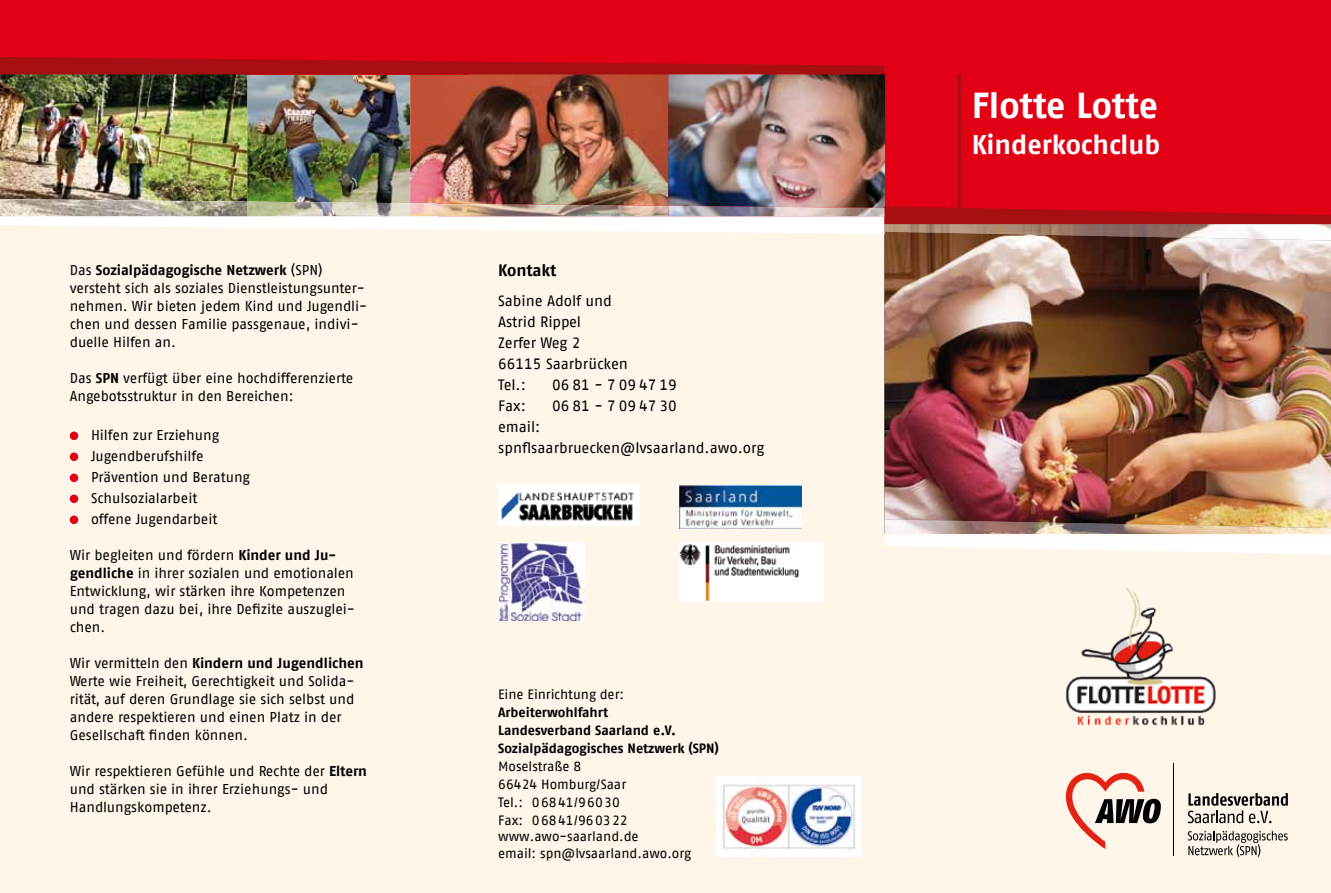
<style>
.page{position:relative;width:1331px;height:893px;background:#fff}
.page>*{position:absolute;margin:0;border:0;box-sizing:border-box;transform-origin:0 0}
.t1{font:700 36px "AWO Fago Office";letter-spacing:-.005em;color:#fff}
.t2{font:700 27px "AWO Fago Office";letter-spacing:-.005em;color:#fff}
.t3{font:700 16.5px "AWO Fago Office";letter-spacing:-.01em;color:#000}
.t4{font:15px/21px "AWO Fago Office";color:#000}
.t5{font:14.25px/18px "AWO Fago Office";color:#000}
.t6{font:13.5px/18px "AWO Fago Office";color:#000}
.t7{font:700 13.5px/18px "AWO Fago Office";color:#000}
.s1{font-weight:700}
</style>
<div class="page">
<div style="left:0;top:208px;width:897px;height:685px;background:#fff5e9"></div>
<img style="left:884px;top:240px;width:447px;height:279px">
<div style="left:884px;top:534px;width:447px;height:359px;background:#fff5e9"></div>
<svg style="left:1188px;top:793px;width:100px;height:30px"></svg>
<svg style="left:1066px;top:772px;width:95px;height:77px"></svg>
<svg style="left:1188px;top:831px;width:100px;height:26px"></svg>
<hr style="left:1174px;top:763px;width:1px;height:92px;background:#000203">
<div style="left:438px;top:0;width:893px;height:223px;background:#e20015"></div>
<hr style="left:959px;top:74px;width:2px;height:149px;background:#a70e12">
<img style="left:247px;top:74px;width:163px;height:132px">
<img style="left:410px;top:74px;width:258px;height:129px">
<div style="left:0;top:0;width:469px;height:74px;background:#e20015"></div>
<img style="left:0;top:74px;width:247px;height:125px">
<svg style="left:0;top:57px;width:884px;height:17px"></svg>
<img style="left:668px;top:74px;width:217px;height:132px">
<div style="left:70px;top:432px;width:8px;height:8px;background:#e20015;border-radius:50%"></div>
<div style="left:70px;top:453px;width:8px;height:8px;background:#e20015;border-radius:50%"></div>
<div style="left:70px;top:474px;width:8px;height:8px;background:#e20015;border-radius:50%"></div>
<div style="left:70px;top:495px;width:8px;height:8px;background:#e20015;border-radius:50%"></div>
<div style="left:70px;top:516px;width:8px;height:8px;background:#e20015;border-radius:50%"></div>
<img style="left:884px;top:234px;width:419px;height:6px">
<img style="left:884px;top:519px;width:447px;height:15px">
<hr style="left:884px;top:534px;width:447px;height:3px;background:#fffaf4">
<svg style="left:884px;top:537px;width:447px;height:18px"></svg>
<img style="left:410px;top:203px;width:258px;height:3px">
<img style="left:0;top:199px;width:247px;height:7px">
<svg style="left:0;top:206px;width:1331px;height:28px"></svg>
<img style="left:716px;top:777px;width:145px;height:80px">
<img style="left:1066px;top:587px;width:150px;height:139px">
<img style="left:679px;top:543px;width:145px;height:58px">
<img style="left:498px;top:543px;width:86px;height:77px">
<img style="left:498px;top:485px;width:141px;height:41px">
<img style="left:679px;top:485px;width:122px;height:43px">
<p class="t5" style="left:70px;top:261px;width:299px">Das <span class="s1">Sozialpädagogische Netzwerk</span> (SPN) versteht sich als soziales Dienstleistungsunter&shy;nehmen. Wir bieten jedem Kind und Jugendli&shy;chen und dessen Familie passgenaue, indivi&shy;duelle Hilfen an.</p>
<p class="t5" style="left:70px;top:369px;width:285px">Das <span class="s1">SPN</span> verfügt über eine hochdifferenzierte<br>Angebotsstruktur in den Bereichen:</p>
<p class="t5" style="left:91px;top:424px;width:161px;line-height:21px">Hilfen zur Erziehung<br>Jugendberufshilfe<br>Prävention und Beratung<br>Schulsozialarbeit<br>offene Jugendarbeit</p>
<p class="t5" style="left:70px;top:546px;width:287px">Wir begleiten und fördern <span class="s1">Kinder und Ju&shy;gendliche</span> in ihrer sozialen und emotionalen Entwicklung, wir stärken ihre Kompetenzen und tragen dazu bei, ihre Defizite auszuglei&shy;chen.</p>
<p class="t5" style="left:70px;top:654px;width:295px">Wir vermitteln den <span class="s1">Kindern und Jugendlichen </span>Werte wie Freiheit, Gerechtigkeit und Solida&shy;rität, auf deren Grundlage sie sich selbst und andere respektieren und einen Platz in der Gesellschaft finden können.</p>
<p class="t5" style="left:70px;top:762px;width:299px">Wir respektieren Gefühle und Rechte der <span class="s1">Eltern </span>und stärken sie in ihrer Erziehungs- und<br>Handlungskompetenz.</p>
<p class="t3" style="left:498px;top:261px;width:60px">Kontakt</p>
<p class="t4" style="left:498px;top:291px;width:131px">Sabine Adolf und<br>Astrid Rippel<br>Zerfer Weg 2<br>66115 Saarbrücken<br>Tel.:</p>
<p class="t4" style="left:552px;top:375px;width:126px">06 81 - 7 09 47 19</p>
<p class="t4" style="left:498px;top:396px;width:29px">Fax:</p>
<p class="t4" style="left:552px;top:396px;width:126px">06 81 - 7 09 47 30</p>
<p class="t4" style="left:498px;top:417px;width:268px">email: spnflsaarbruecken@lvsaarland.awo.org</p>
<p class="t6" style="left:498px;top:685px;width:128px">Eine Einrichtung der:</p>
<p class="t7" style="left:498px;top:703px;width:222px">Arbeiterwohlfahrt<br>Landesverband Saarland e.V.<br>Sozialpädagogisches Netzwerk (SPN)</p>
<p class="t6" style="left:498px;top:757px;width:131px">Moselstraße 8<br>66424 Homburg/Saar<br>Tel.: 06841/96030<br>Fax: 06841/960322</p>
<p class="t6" style="left:498px;top:828px;width:195px;line-height:16.5px">www.awo-saarland.de<br>email: spn@lvsaarland.awo.org</p>
<h1 class="t1" style="left:972px;top:84px;width:188px">Flotte Lotte</h1>
<h2 class="t2" style="left:972px;top:129px;width:190px">Kinderkochclub</h2>
</div>
